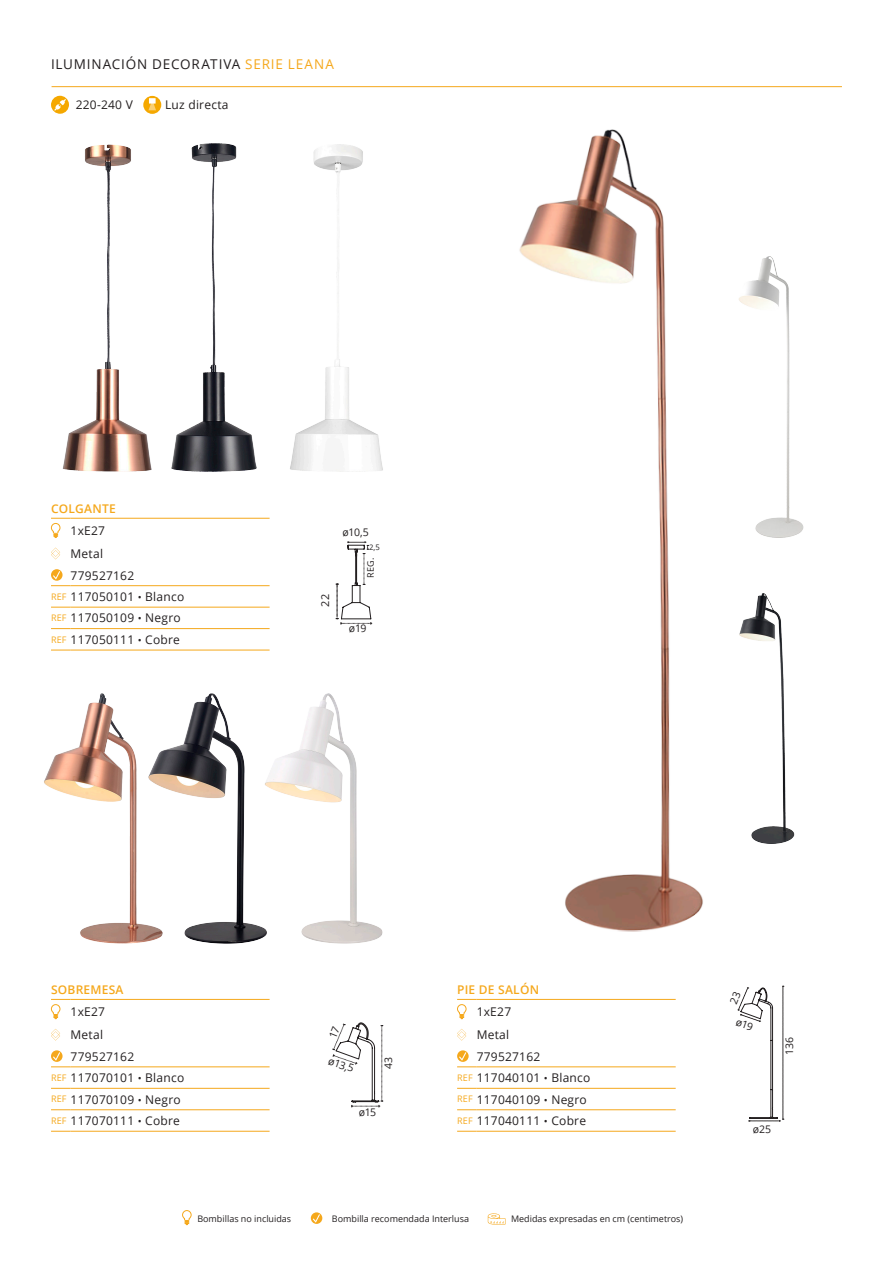
<style>
.page{position:relative;width:893px;height:1263px;background:#fff}
.page>*{position:absolute;margin:0;border:0;box-sizing:border-box;transform-origin:0 0}
.t1{font:13.5px "Open Sans";letter-spacing:.06em;color:#231f20}
.t2{font:12px/21.5px "Open Sans";letter-spacing:.02em;color:#231f20}
.t3{font:600 12px "Open Sans";letter-spacing:.02em;color:#f5a81c}
.t4{font:10.95px "Open Sans";color:#231f20}
.t5{font:10.5px "Open Sans";letter-spacing:-.025em;color:#231f20}
.t6{font:9px "Open Sans";color:#231f20}
.t7{font:7.65px "Open Sans";color:#231f20}
.s1{color:#f5a81c}
.s2{font-size:9px;color:#f5a81c}
.s3{font-size:10.5px}
</style>
<div class="page">
<hr style="left:52px;top:86px;width:790px;height:1px;background:#f5a81c">
<svg style="left:182px;top:1210px;width:10px;height:15px"></svg>
<svg style="left:488px;top:1213px;width:17px;height:11px"></svg>
<svg style="left:311px;top:1212px;width:11px;height:12px"></svg>
<svg style="left:143px;top:96px;width:18px;height:18px"></svg>
<svg style="left:148px;top:102px;width:8px;height:8px"></svg>
<div style="left:149px;top:98px;width:7px;height:6px;background:#fff"></div>
<img style="left:44px;top:693px;width:87px;height:250px">
<img style="left:62px;top:144px;width:90px;height:327px">
<img style="left:519px;top:129px;width:252px;height:803px">
<img style="left:171px;top:144px;width:86px;height:327px">
<img style="left:290px;top:144px;width:93px;height:327px">
<img style="left:131px;top:693px;width:116px;height:250px">
<img style="left:247px;top:693px;width:136px;height:250px">
<img style="left:728px;top:257px;width:76px;height:281px">
<img style="left:728px;top:594px;width:67px;height:250px">
<hr style="left:71px;top:518px;width:199px;height:1px;background:#f5a81c">
<hr style="left:71px;top:585px;width:199px;height:1px;background:#f5a81c">
<svg style="left:51px;top:607px;width:20px;height:1px"></svg>
<hr style="left:71px;top:607px;width:199px;height:1px;background:#f5a81c">
<svg style="left:51px;top:628px;width:20px;height:1px"></svg>
<hr style="left:71px;top:628px;width:199px;height:1px;background:#f5a81c">
<svg style="left:51px;top:650px;width:20px;height:1px"></svg>
<hr style="left:71px;top:650px;width:199px;height:1px;background:#f5a81c">
<svg style="left:51px;top:518px;width:20px;height:20px"></svg>
<svg style="left:51px;top:548px;width:9px;height:11px"></svg>
<svg style="left:51px;top:569px;width:20px;height:17px"></svg>
<hr style="left:71px;top:999px;width:199px;height:1px;background:#f5a81c">
<hr style="left:71px;top:1066px;width:199px;height:1px;background:#f5a81c">
<svg style="left:51px;top:1088px;width:20px;height:1px"></svg>
<hr style="left:71px;top:1088px;width:199px;height:1px;background:#f5a81c">
<svg style="left:51px;top:1109px;width:20px;height:1px"></svg>
<hr style="left:71px;top:1109px;width:199px;height:1px;background:#f5a81c">
<svg style="left:51px;top:1131px;width:20px;height:1px"></svg>
<hr style="left:71px;top:1131px;width:199px;height:1px;background:#f5a81c">
<svg style="left:51px;top:999px;width:20px;height:20px"></svg>
<svg style="left:51px;top:1029px;width:9px;height:11px"></svg>
<svg style="left:51px;top:1050px;width:20px;height:17px"></svg>
<hr style="left:477px;top:999px;width:199px;height:1px;background:#f5a81c">
<hr style="left:477px;top:1066px;width:199px;height:1px;background:#f5a81c">
<svg style="left:457px;top:1088px;width:20px;height:1px"></svg>
<hr style="left:477px;top:1088px;width:199px;height:1px;background:#f5a81c">
<svg style="left:457px;top:1109px;width:20px;height:1px"></svg>
<hr style="left:477px;top:1109px;width:199px;height:1px;background:#f5a81c">
<svg style="left:457px;top:1131px;width:20px;height:1px"></svg>
<hr style="left:477px;top:1131px;width:199px;height:1px;background:#f5a81c">
<svg style="left:457px;top:999px;width:20px;height:20px"></svg>
<svg style="left:457px;top:1029px;width:9px;height:11px"></svg>
<svg style="left:457px;top:1050px;width:20px;height:17px"></svg>
<svg style="left:51px;top:95px;width:18px;height:19px"></svg>
<svg style="left:54px;top:99px;width:12px;height:12px"></svg>
<svg style="left:336px;top:541px;width:36px;height:84px"></svg>
<svg style="left:332px;top:1022px;width:51px;height:85px"></svg>
<svg style="left:737px;top:986px;width:47px;height:136px"></svg>
<p class="t1" style="left:51px;top:55px;width:284px">ILUMINACIÓN DECORATIVA <span class="s1">SERIE LEANA</span></p>
<p class="t2" style="left:76px;top:93px;width:59px">220-240 V</p>
<p class="t2" style="left:165px;top:93px;width:65px">Luz directa</p>
<p class="t3" style="left:51px;top:500px;width:66px">COLGANTE</p>
<p class="t2" style="left:71px;top:519px;width:36px;line-height:23px">1xE27<br>Metal</p>
<p class="t2" style="left:51px;top:564px;width:135px;text-indent:20px">779527162<br><span class="s2">REF</span> 117050101 <span class="s3">•</span> Blanco<br><span class="s2">REF</span> 117050109 <span class="s3">•</span> Negro<br><span class="s2">REF</span> 117050111 <span class="s3">•</span> Cobre</p>
<p class="t4" style="left:317px;top:606px;width:14px;rotate:-90deg">22</p>
<p class="t5" style="left:342px;top:525px;width:28px">ø10,5</p>
<p class="t7" style="left:369px;top:541px;width:12px">2,5</p>
<p class="t6" style="left:364px;top:578px;width:21px;rotate:-90deg">REG.</p>
<p class="t5" style="left:349px;top:621px;width:19px">ø19</p>
<p class="t3" style="left:51px;top:981px;width:74px">SOBREMESA</p>
<p class="t2" style="left:71px;top:1000px;width:36px;line-height:23px">1xE27<br>Metal</p>
<p class="t2" style="left:51px;top:1045px;width:135px;text-indent:20px">779527162<br><span class="s2">REF</span> 117070101 <span class="s3">•</span> Blanco<br><span class="s2">REF</span> 117070109 <span class="s3">•</span> Negro<br><span class="s2">REF</span> 117070111 <span class="s3">•</span> Cobre</p>
<p class="t5" style="left:331px;top:1053px;width:28px;rotate:19deg">ø13,5</p>
<p class="t5" style="left:381px;top:1069px;width:14px;rotate:-90deg">43</p>
<p class="t5" style="left:359px;top:1105px;width:19px">ø15</p>
<p class="t3" style="left:457px;top:981px;width:83px">PIE DE SALÓN</p>
<p class="t2" style="left:477px;top:1000px;width:36px;line-height:23px">1xE27<br>Metal</p>
<p class="t2" style="left:457px;top:1045px;width:135px;text-indent:20px">779527162<br><span class="s2">REF</span> 117040101 <span class="s3">•</span> Blanco<br><span class="s2">REF</span> 117040109 <span class="s3">•</span> Negro<br><span class="s2">REF</span> 117040111 <span class="s3">•</span> Cobre</p>
<p class="t6" style="left:197px;top:1212px;width:95px">Bombillas no incluidas</p>
<p class="t6" style="left:332px;top:1212px;width:139px">Bombilla recomendada Interlusa</p>
<p class="t6" style="left:511px;top:1212px;width:174px">Medidas expresadas en cm (centimetros)</p>
<p class="t5" style="left:782px;top:1055px;width:19px;rotate:-90deg">136</p>
<p class="t5" style="left:753px;top:1122px;width:20px">ø25</p>
</div>
